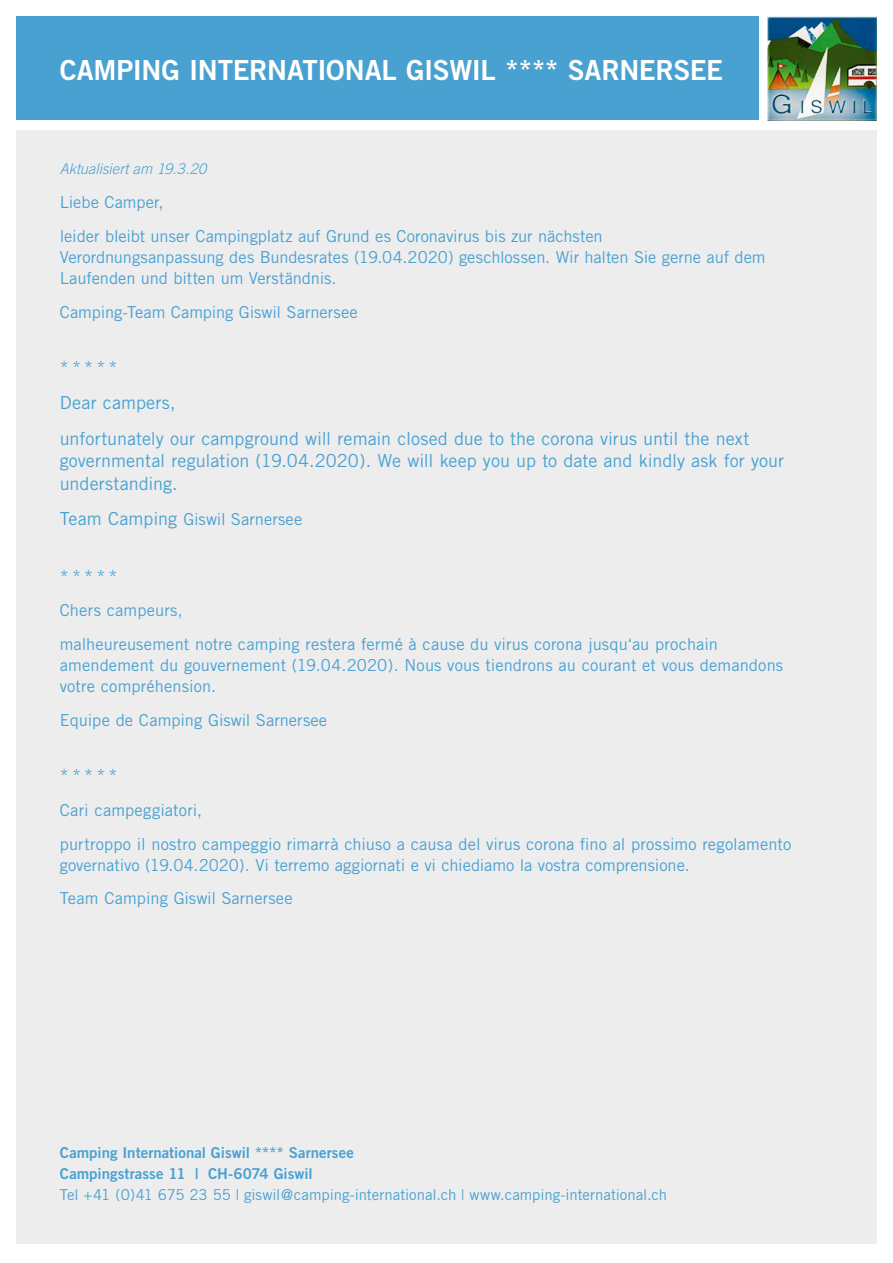
<style>
.page{position:relative;width:893px;height:1263px;background:#fff}
.page>*{position:absolute;margin:0;border:0;box-sizing:border-box;transform-origin:0 0}
.t1{font:27.6px "Trade Gothic Bold Two";letter-spacing:-.015em;color:#fff}
.t2{font:18px/35.2px "Trade Gothic";color:#49a1d1}
.t3{font:16.5px/33.8px "Trade Gothic";letter-spacing:.005em;color:#49a1d1}
.t4{font:15px "Trade Gothic";letter-spacing:-.005em;color:#49a1d1}
.t5{font:15px/21px "Trade Gothic Bold Two";color:#49a1d1}
.t6{font:italic 300 14.7px "Trade Gothic";color:#49a1d1}
.s1{font-size:18px}
</style>
<div class="page">
<div style="left:16px;top:130px;width:861px;height:1114px;background:#ededee"></div>
<div style="left:16px;top:16px;width:743px;height:104px;background:#49a1d1"></div>
<img style="left:768px;top:17px;width:109px;height:103px">
<h1 class="t1" style="left:39px;top:51px;width:584px">CAMPING INTERNATIONAL LIDO **** LUZERN</h1>
<h1 class="t1" style="left:60px;top:53px;width:665px">CAMPING INTERNATIONAL GISWIL **** SARNERSEE</h1>
<p class="t6" style="left:60px;top:160px;width:148px">Aktualisiert am 19.3.20</p>
<p class="t3" style="left:60px;top:185px;width:544px">Liebe Camper,<br>leider bleibt unser Campingplatz auf Grund es Coronavirus bis zur nächsten</p>
<p class="t3" style="left:60px;top:246px;width:707px;line-height:21px">Verordnungsanpassung des Bundesrates (19.04.2020) geschlossen. Wir halten Sie gerne auf dem<br>Laufenden und bitten um Verständnis.</p>
<p class="t3" style="left:60px;top:295px;width:299px">Camping-Team Camping Giswil Sarnersee</p>
<p class="t2" style="left:60px;top:350px;width:691px">*****<br>Dear campers,<br>unfortunately our campground will remain closed due to the corona virus until the next</p>
<p class="t2" style="left:60px;top:449px;width:726px;line-height:22.5px">governmental regulation (19.04.2020). We will keep you up to date and kindly ask for your understanding.</p>
<p class="t3" style="left:60px;top:502px;width:244px"><span class="s1">Team Camping</span> Giswil Sarnersee</p>
<p class="t2" style="left:60px;top:558px;width:59px">*****</p>
<p class="t3" style="left:60px;top:593px;width:660px">Chers campeurs,<br>malheureusement notre camping restera fermé à cause du virus corona jusqu‘au prochain</p>
<p class="t3" style="left:60px;top:654px;width:725px;line-height:21px">amendement du gouvernement (19.04.2020). Nous vous tiendrons au courant et vous demandons votre compréhension.</p>
<p class="t3" style="left:60px;top:703px;width:269px">Equipe de Camping Giswil Sarnersee</p>
<p class="t2" style="left:60px;top:758px;width:59px">*****</p>
<p class="t3" style="left:60px;top:793px;width:733px">Cari campeggiatori,<br>purtroppo il nostro campeggio rimarrà chiuso a causa del virus corona fino al prossimo regolamento</p>
<p class="t3" style="left:60px;top:848px;width:632px">governativo (19.04.2020). Vi terremo aggiornati e vi chiediamo la vostra comprensione.<br>Team Camping Giswil Sarnersee</p>
<p class="t5" style="left:60px;top:1142px;width:296px">Camping International Giswil **** Sarnersee<br>Campingstrasse 11 | CH-6074 Giswil</p>
<p class="t4" style="left:60px;top:1186px;width:609px">Tel +41 (0)41 675 23 55 | giswil@camping-international.ch | www.camping-international.ch</p>
</div>
